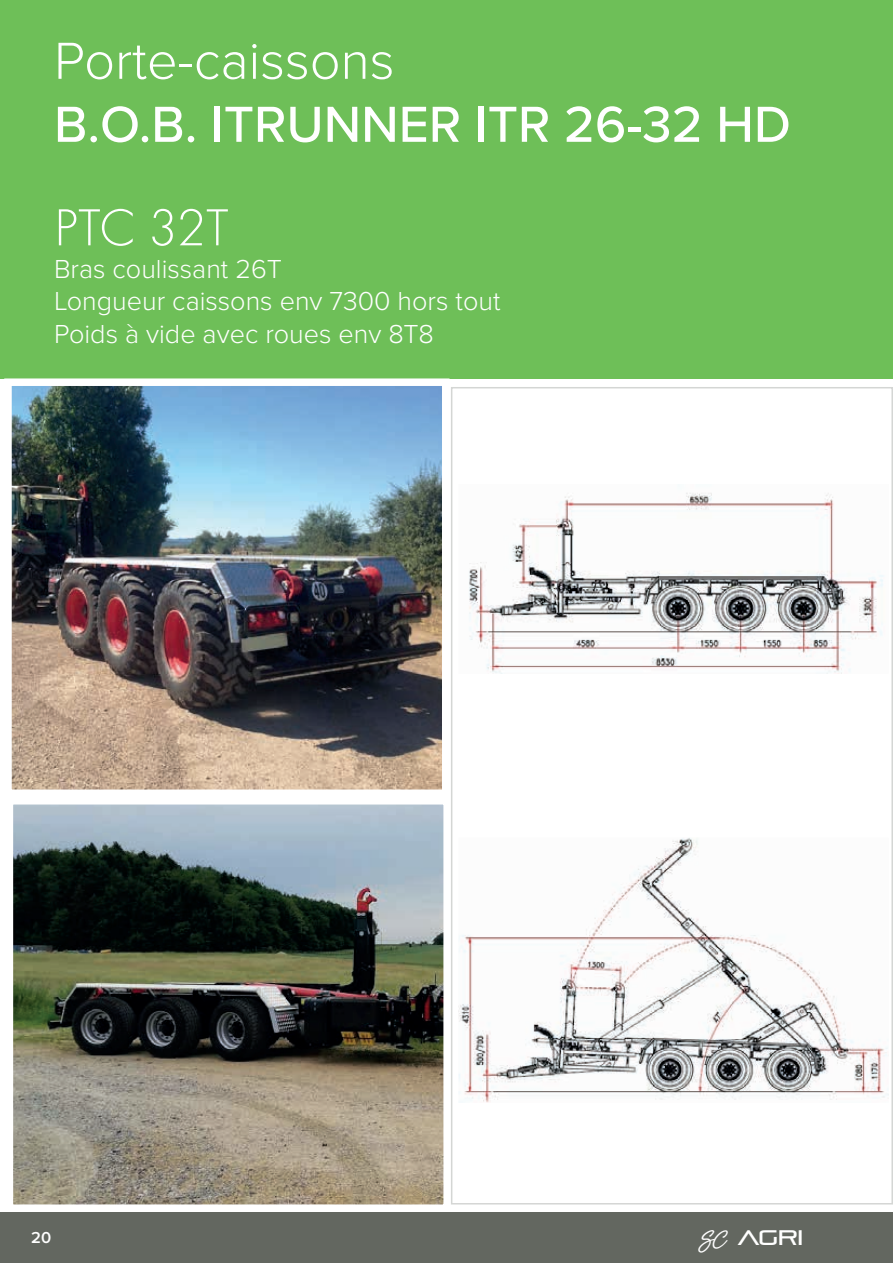
<style>
.page{position:relative;width:893px;height:1263px;background:#fff}
.page>*{position:absolute;margin:0;border:0;box-sizing:border-box;transform-origin:0 0}
.t1{font:300 54px "Proxima Nova";color:#fff}
.t2{font:300 54px "Futura PT";letter-spacing:-.015em;color:#fff}
.t3{font:500 52.5px "Proxima Nova";color:#fff}
.t4{font:300 27px/32.4px "Proxima Nova";color:#fff}
.t5{font:21px "Pirulen Rg";color:#fff}
.t6{font:600 16.5px "Proxima Nova";color:#fff}
.s1{font-family:"Shelby";font-weight:700;font-size:27px}
</style>
<div class="page">
<div style="left:0;top:1212px;width:893px;height:51px;background:#636760"></div>
<div style="left:0;top:0;width:893px;height:378px;background:#6ebf58"></div>
<img style="left:15px;top:806px;width:427px;height:397px">
<div style="left:6px;top:797px;width:445px;height:415px;border:8px solid #fff"></div>
<img style="left:13px;top:387px;width:427px;height:401px">
<div style="left:4px;top:378px;width:445px;height:419px;border:8px solid #fff"></div>
<svg style="left:469px;top:493px;width:415px;height:181px"></svg>
<svg style="left:451px;top:838px;width:442px;height:367px"></svg>
<div style="left:451px;top:387px;width:442px;height:817px;border:2px solid #d4d6d4"></div>
<h1 class="t1" style="left:54px;top:21px;width:342px">Porte-caissons</h1>
<h2 class="t3" style="left:54px;top:85px;width:738px">B.O.B. ITRUNNER ITR 26-32 HD</h2>
<h1 class="t2" style="left:54px;top:197px;width:176px">PTC 32T</h1>
<p class="t4" style="left:54px;top:251px;width:448px">Bras coulissant 26T<br>Longueur caissons env 7300 hors tout<br>Poids à vide avec roues env 8T8</p>
<p class="t6" style="left:31px;top:1225px;width:21px">20</p>
<p class="t5" style="left:702px;top:1225px;width:103px"><span class="s1">SC</span> AGRI</p>
</div>
